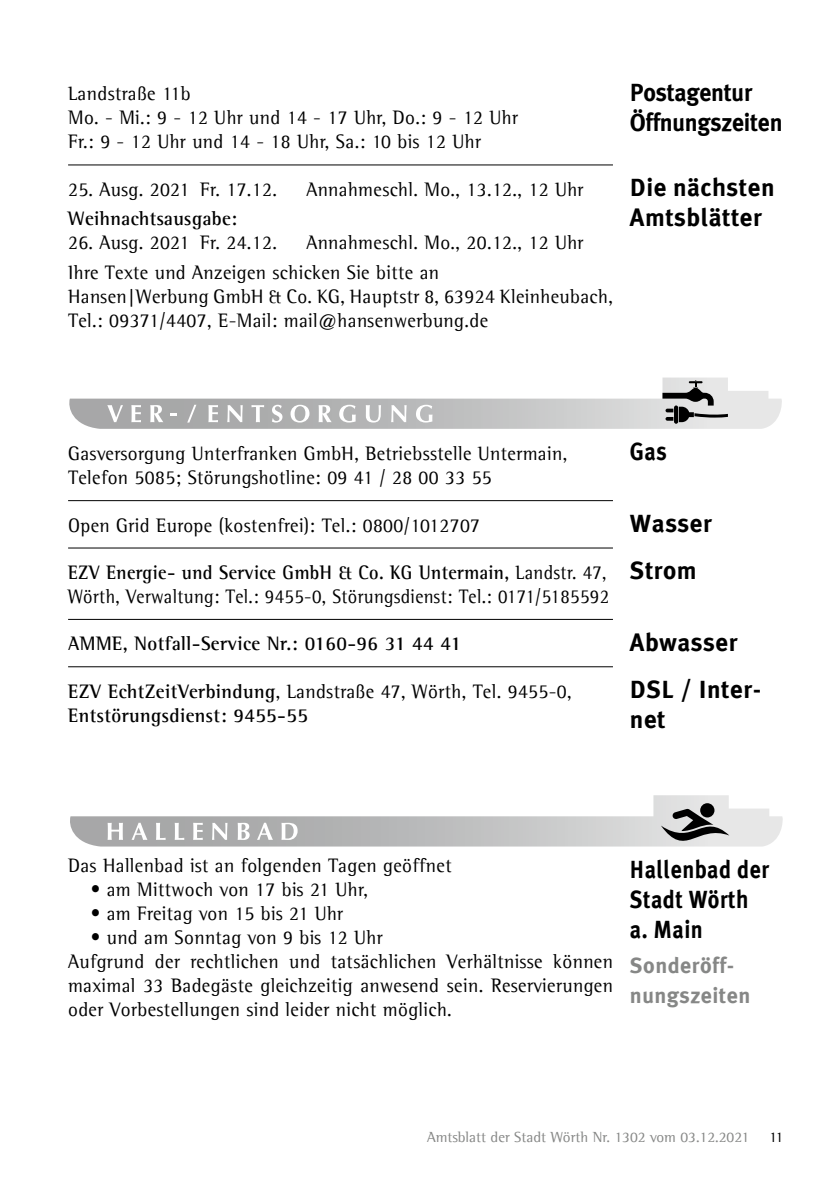
<style>
.page{position:relative;width:840px;height:1191px;background:#fff}
.page>*{position:absolute;margin:0;border:0;box-sizing:border-box;transform-origin:0 0}
.t1{font:700 25px/47.4px "Meta Plus";letter-spacing:.02em;color:#000}
.t2{font:700 25px/30px "Meta Plus";letter-spacing:.02em;color:#000;scale:.88 1}
.t3{font:700 25px/30px "Meta Plus";letter-spacing:-.01em;color:#000;scale:.95 1}
.t4{font:700 22px/30px "Meta Plus";letter-spacing:.02em;color:#868786}
.t5{font:20px/24px "Agfa Rotis Semi Serif";letter-spacing:.02em;color:#000;scale:.95 1}
.t6{font:700 20px/24px "Agfa Rotis Semi Serif";letter-spacing:.02em;color:#000;scale:.95 1}
.t7{font:20px/24px "Agfa Rotis Semi Serif";letter-spacing:.02em;color:#000;scale:.91 1}
.t8{font:15px "Agfa Rotis Semi Serif";color:#868786}
.t9{font:15px "Agfa Rotis Semi Serif";color:#000}
.s1{font-family:"Calibri"}
.s2{font-weight:700}
.s3{font-weight:400}
</style>
<div class="page">
<hr style="left:68px;top:165px;width:544px;height:1px;background:#000">
<svg style="left:69px;top:377px;width:713px;height:52px"></svg>
<hr style="left:68px;top:500px;width:544px;height:1px;background:#000">
<hr style="left:68px;top:547px;width:544px;height:1px;background:#000">
<hr style="left:68px;top:619px;width:544px;height:1px;background:#000">
<hr style="left:68px;top:666px;width:544px;height:1px;background:#000">
<svg style="left:70px;top:795px;width:712px;height:52px"></svg>
<p class="t5" style="left:68px;top:82px;width:475px">Landstraße 11b<br>Mo. - Mi.: 9 - 12 Uhr und 14 - 17 Uhr, Do.: 9 - 12 Uhr<br>Fr.: 9 - 12 Uhr und 14 - 18 Uhr, Sa.: 10 bis 12 Uhr</p>
<p class="t5" style="left:68px;top:177px;width:221px">25. Ausg. 2021 Fr. 17.12.</p>
<p class="t5" style="left:306px;top:177px;width:293px">Annahmeschl. Mo., 13.12., 12 Uhr</p>
<p class="t6" style="left:68px;top:207px;width:179px">Weihnachtsausgabe:</p>
<p class="t5" style="left:68px;top:231px;width:221px">26. Ausg. 2021 Fr. 24.12.</p>
<p class="t5" style="left:68px;top:228px;width:544px;line-height:29.6px;text-indent:238px">Annahmeschl. Mo., 20.12., 12 Uhr<br>Ihre Texte und Anzeigen schicken Sie bitte an</p>
<p class="t5" style="left:68px;top:284px;width:574px">Hansen<span class="s1">|</span>Werbung GmbH &amp; Co. KG, Hauptstr 8, 63924 Kleinheubach,<br>Tel.: 09371/4407, E-Mail: mail@hansenwerbung.de</p>
<p class="t3" style="left:629px;top:77px;width:162px">Postagentur<br>Öffnungszeiten</p>
<p class="t1" style="left:629px;top:172px;width:146px;line-height:30px">Die nächsten<br>Amtsblätter</p>
<p class="t5" style="left:68px;top:441px;width:526px">Gasversorgung Unterfranken GmbH, Betriebsstelle Untermain,<br>Telefon 5085; Störungshotline: 09 41 / 28 00 33 55</p>
<p class="t5" style="left:68px;top:513px;width:435px">Open Grid Europe (kostenfrei): Tel.: 0800/1012707</p>
<p class="t7" style="left:68px;top:560px;width:595px"><span class="s2">EZV Energie- und Service GmbH &amp; Co. KG Untermain,</span> Landstr. 47,<br>Wörth, Verwaltung: Tel.: 9455-0, Störungsdienst: Tel.: 0171/5185592</p>
<p class="t6" style="left:68px;top:631px;width:415px">AMME, Notfall-Service Nr.: 0160-96 31 44 41</p>
<p class="t6" style="left:68px;top:679px;width:531px">EZV EchtZeitVerbindung<span class="s3">, Landstraße 47, Wörth, Tel. 9455-0,<br></span>Entstörungsdienst: 9455-55</p>
<p class="t2" style="left:629px;top:436px;width:43px">Gas</p>
<p class="t1" style="left:629px;top:499px;width:83px">Wasser<br>Strom</p>
<p class="t1" style="left:629px;top:618px;width:133px">Abwasser<br>DSL / Inter-</p>
<p class="t1" style="left:629px;top:695px;width:37px">net</p>
<p class="t5" style="left:68px;top:852px;width:405px">Das Hallenbad ist an folgenden Tagen geöffnet</p>
<p class="t5" style="left:91px;top:876px;width:293px">• am Mittwoch von 17 bis 21 Uhr,</p>
<p class="t5" style="left:91px;top:900px;width:267px">• am Freitag von 15 bis 21 Uhr</p>
<p class="t5" style="left:68px;top:924px;width:574px;text-indent:23px">• und am Sonntag von 9 bis 12 Uhr<br>Aufgrund der rechtlichen und tatsächlichen Verhältnisse können maximal 33 Badegäste gleichzeitig anwesend sein. Reservierungen oder Vorbestellungen sind leider nicht möglich.</p>
<p class="t2" style="left:629px;top:853px;width:159px">Hallenbad der<br>Stadt Wörth a. Main</p>
<p class="t4" style="left:629px;top:950px;width:122px">Sonderöff&shy;nungszeiten</p>
<p class="t8" style="left:427px;top:1128px;width:323px">Amtsblatt der Stadt Wörth Nr. 1302 vom 03.12.2021</p>
<p class="t9" style="left:768px;top:1128px;width:16px">11</p>
</div>
